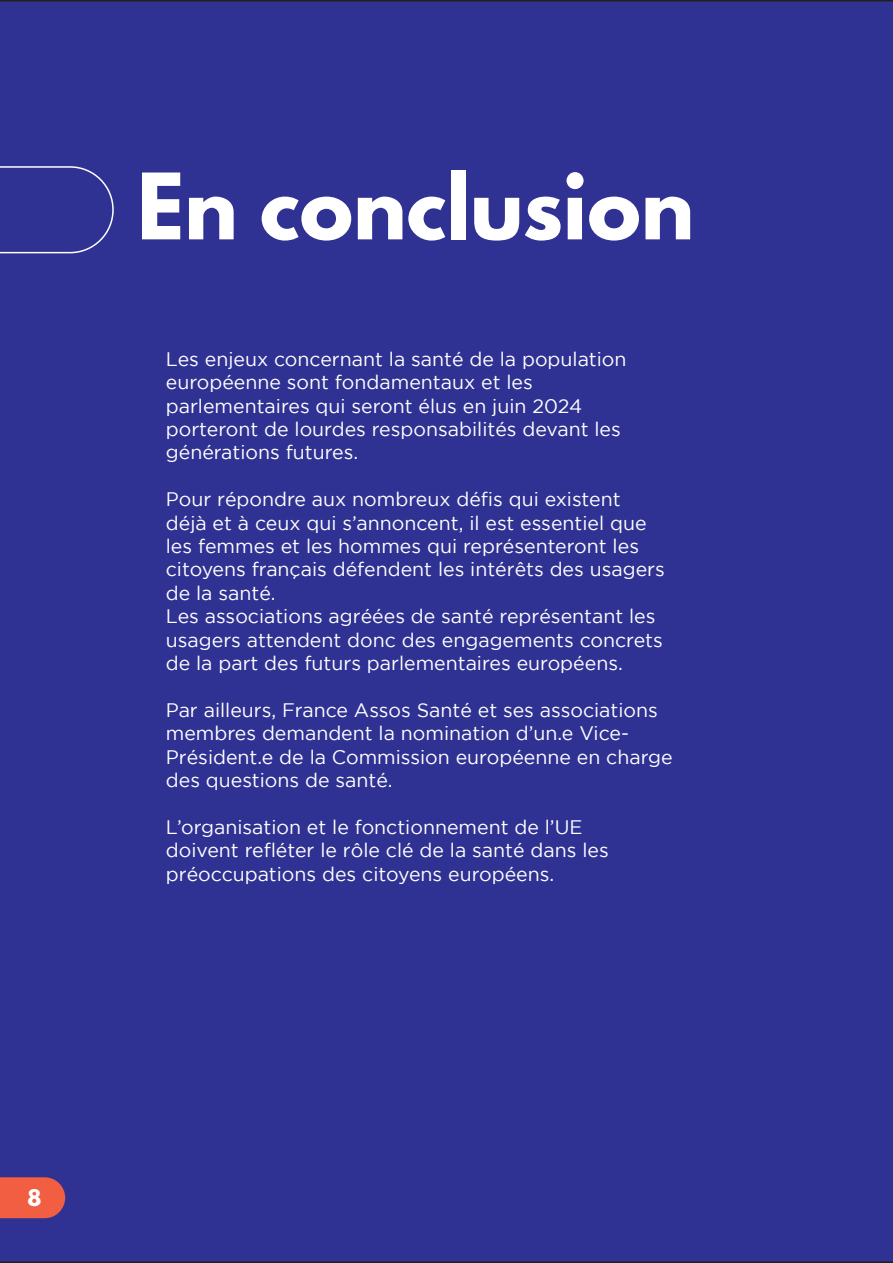
<style>
.page{position:relative;width:893px;height:1263px;background:#2f3293}
.page>*{position:absolute;margin:0;border:0;box-sizing:border-box;transform-origin:0 0}
.t1{font:700 81px "League Spartan";color:#fff}
.t2{font:700 20.25px "League Spartan";color:#fff}
.t3{font:19.5px/23.4px "Gotham";color:#fff}
</style>
<div class="page">
<div style="left:0;top:166px;width:114px;height:87px;background:#2f3293"></div>
<svg style="left:0;top:1177px;width:65px;height:41px"></svg>
<p class="t1" style="left:137px;top:143px;width:559px">En conclusion</p>
<p class="t3" style="left:166px;top:347px;width:462px">Les enjeux concernant la santé de la population européenne sont fondamentaux et les parlementaires qui seront élus en juin 2024 porteront de lourdes responsabilités devant les générations futures.</p>
<p class="t3" style="left:166px;top:487px;width:500px">Pour répondre aux nombreux défis qui existent déjà et à ceux qui s’annoncent, il est essentiel que les femmes et les hommes qui représenteront les citoyens français défendent les intérêts des usagers de la santé.</p>
<p class="t3" style="left:166px;top:604px;width:499px">Les associations agréées de santé représentant les usagers attendent donc des engagements concrets de la part des futurs parlementaires européens.</p>
<p class="t3" style="left:166px;top:698px;width:508px">Par ailleurs, France Assos Santé et ses associations membres demandent la nomination d’un.e Vice-Président.e de la Commission européenne en charge des questions de santé.</p>
<p class="t3" style="left:166px;top:815px;width:444px">L’organisation et le fonctionnement de l’UE doivent refléter le rôle clé de la santé dans les préoccupations des citoyens européens.</p>
<p class="t2" style="left:28px;top:1182px;width:15px">8</p>
</div>
